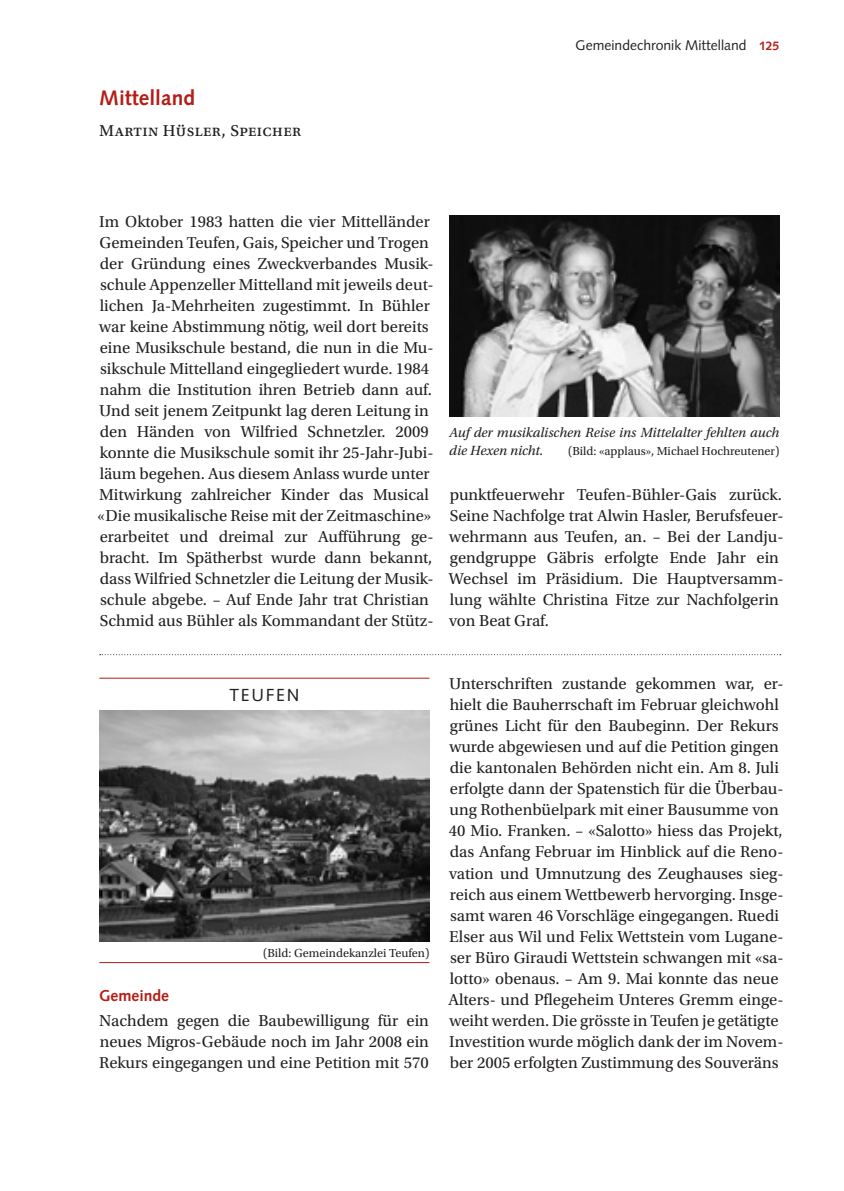
<style>
.page{position:relative;width:844px;height:1191px;background:#fff}
.page>*{position:absolute;margin:0;border:0;box-sizing:border-box;transform-origin:0 0}
.t1{font:700 21px "Syntax LT Std";color:#b41d15}
.t2{font:17.5px "Syntax LT Std";letter-spacing:.1em;color:#231f20}
.t3{font:16.62px/21px "Utopia Std";color:#231f20}
.t4{font:16.62px "Utopia Std Capt";letter-spacing:.025em;color:#231f20}
.t5{font:700 15.75px "Syntax LT Std";color:#b41d15}
.t6{font:italic 14px/17.5px "Utopia Std";color:#231f20}
.t7{font:14px "Syntax LT Std";color:#231f20}
.t8{font:12.25px "Utopia Std";color:#231f20}
.s1{font-weight:700;font-size:12.25px;color:#b41d15}
</style>
<div class="page">
<hr style="left:99px;top:678px;width:330px;height:1px;background:#b41d15">
<hr style="left:99px;top:962px;width:330px;height:1px;background:#b41d15">
<img style="left:99px;top:710px;width:330px;height:231px">
<svg style="left:100px;top:654px;width:680px;height:1px"></svg>
<img style="left:449px;top:215px;width:330px;height:201px">
<p class="t1" style="left:99px;top:86px;width:97px">Mittelland</p>
<p class="t4" style="left:99px;top:122px;width:203px">Martin Hüsler, Speicher</p>
<p class="t7" style="left:575px;top:37px;width:205px">Gemeindechronik Mittelland <span class="s1">125</span></p>
<p class="t3" style="left:97px;top:212px;width:337px">Im Oktober 1983 hatten die vier Mittelländer Gemeinden Teufen, Gais, Speicher und Trogen der Gründung eines Zweckverbandes Musik&shy;schule Appenzeller Mittelland mit jeweils deut&shy;lichen Ja-Mehrheiten zugestimmt. In Bühler war keine Abstimmung nötig, weil dort bereits eine Musikschule bestand, die nun in die Mu&shy;sikschule Mittelland eingegliedert wurde. 1984 nahm die Institution ihren Betrieb dann auf.<br>Und seit jenem Zeitpunkt lag deren Leitung in den Händen von Wilfried Schnetzler. 2009 konnte die Musikschule somit ihr 25-Jahr-Jubi&shy;läum begehen. Aus diesem Anlass wurde unter Mitwirkung zahlreicher Kinder das Musical «Die musikalische Reise mit der Zeitmaschine» erarbeitet und dreimal zur Aufführung ge&shy;bracht. Im Spätherbst wurde dann bekannt, dass Wilfried Schnetzler die Leitung der Musik&shy;schule abgebe. – Auf Ende Jahr trat Christian Schmid aus Bühler als Kommandant der Stütz-</p>
<p class="t6" style="left:449px;top:424px;width:331px">Auf der musikalischen Reise ins Mittelalter fehlten auch die Hexen nicht.</p>
<p class="t8" style="left:568px;top:444px;width:213px">(Bild: «applaus», Michael Hochreutener)</p>
<p class="t3" style="left:449px;top:485px;width:336px">punktfeuerwehr Teufen-Bühler-Gais zurück.<br>Seine Nachfolge trat Alwin Hasler, Berufsfeuer&shy;wehrmann aus Teufen, an. – Bei der Landju&shy;gendgruppe Gäbris erfolgte Ende Jahr ein Wechsel im Präsidium. Die Hauptversamm&shy;lung wählte Christina Fitze zur Nachfolgerin von Beat Graf.</p>
<p class="t2" style="left:229px;top:684px;width:71px">TEUFEN</p>
<p class="t8" style="left:263px;top:946px;width:168px">(Bild: Gemeindekanzlei Teufen)</p>
<p class="t5" style="left:99px;top:986px;width:72px">Gemeinde</p>
<p class="t3" style="left:99px;top:1010px;width:331px;text-align:justify">Nachdem gegen die Baubewilligung für ein neues Migros-Gebäude noch im Jahr 2008 ein Rekurs eingegangen und eine Petition mit 570</p>
<p class="t3" style="left:448px;top:674px;width:336px">Unterschriften zustande gekommen war, er&shy;hielt die Bauherrschaft im Februar gleichwohl grünes Licht für den Baubeginn. Der Rekurs wurde abgewiesen und auf die Petition gingen die kantonalen Behörden nicht ein. Am 8. Juli erfolgte dann der Spatenstich für die Überbau&shy;ung Rothenbüelpark mit einer Bausumme von 40 Mio. Franken. – «Salotto» hiess das Projekt, das Anfang Februar im Hinblick auf die Reno&shy;vation und Umnutzung des Zeughauses sieg&shy;reich aus einem Wettbewerb hervorging. Insge&shy;samt waren 46 Vorschläge eingegangen. Ruedi Elser aus Wil und Felix Wettstein vom Lugane&shy;ser Büro Giraudi Wettstein schwangen mit «sa&shy;lotto» obenaus. – Am 9. Mai konnte das neue Alters- und Pflegeheim Unteres Gremm einge&shy;weiht werden. Die grösste in Teufen je getätigte Investition wurde möglich dank der im Novem&shy;ber 2005 erfolgten Zustimmung des Souveräns</p>
</div>
